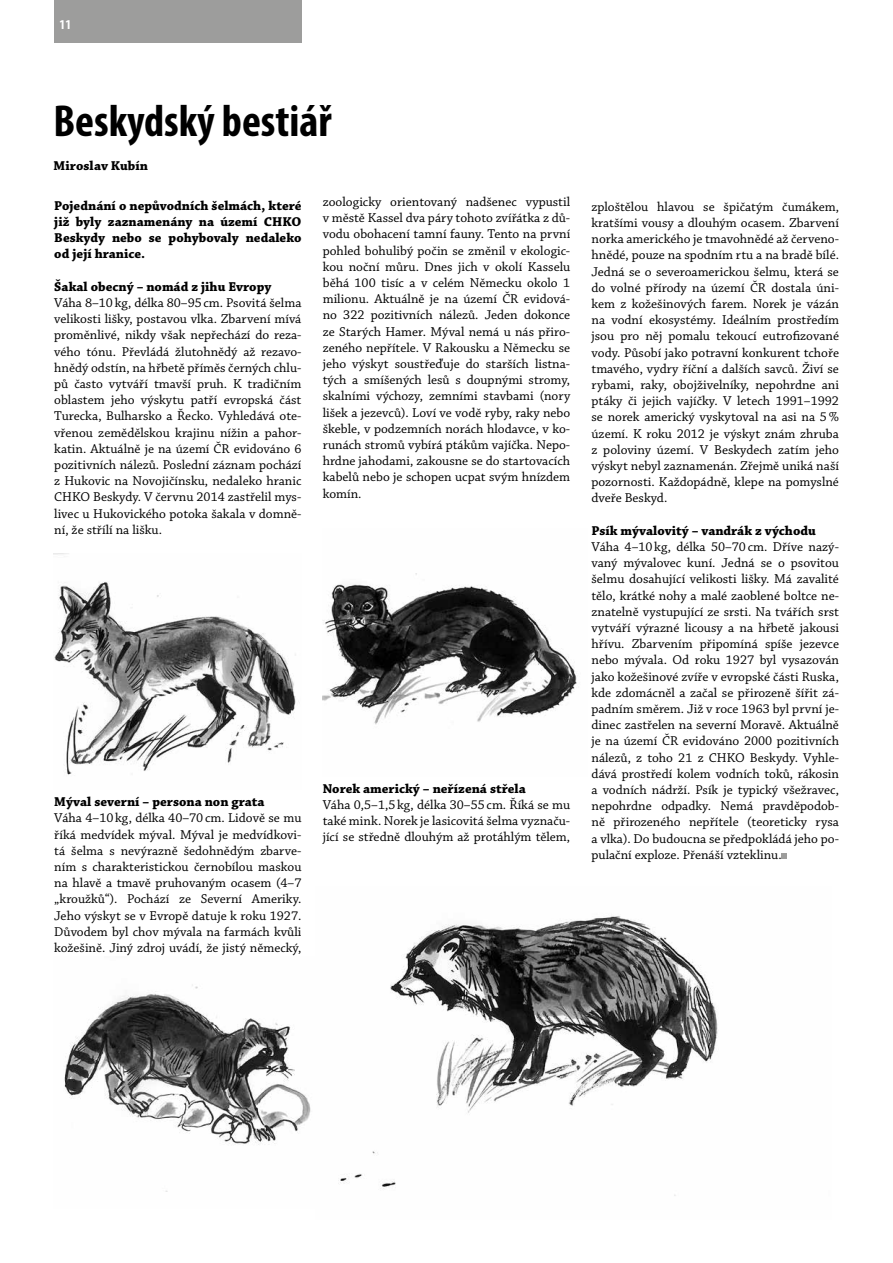
<style>
.page{position:relative;width:893px;height:1263px;background:#fff}
.page>*{position:absolute;margin:0;border:0;box-sizing:border-box;transform-origin:0 0}
.t1{font:700 condensed 45px "Myriad Pro";color:#000}
.t2{font:13.5px/16.2px "Chaparral Pro";color:#000;text-align:justify}
.t3{font:700 13.5px/16.2px "Chaparral Pro";color:#000;text-align:justify}
.t4{font:700 condensed 13.5px "Myriad Pro";color:#fff}
</style>
<div class="page">
<div style="left:54px;top:0;width:247px;height:42px;background:#9d9d9c"></div>
<svg style="left:782px;top:853px;width:5px;height:6px"></svg>
<img style="left:54px;top:554px;width:242px;height:221px">
<img style="left:338px;top:916px;width:380px;height:280px">
<img style="left:64px;top:984px;width:247px;height:208px">
<img style="left:323px;top:573px;width:254px;height:152px">
<p class="t4" style="left:60px;top:16px;width:13px">11</p>
<h1 class="t1" style="left:54px;top:93px;width:280px">Beskydský bestiář</h1>
<p class="t3" style="left:54px;top:158px;width:96px">Miroslav Kubín</p>
<p class="t3" style="left:54px;top:198px;width:249px">Pojednání o nepůvodních šelmách, které již byly zaznamenány na území CHKO Beskydy nebo se pohybovaly nedaleko od její hranice.</p>
<p class="t3" style="left:54px;top:279px;width:219px">Šakal obecný – nomád z jihu Evropy</p>
<p class="t2" style="left:54px;top:295px;width:249px">Váha 8–10kg, délka 80–95cm. Psovitá šelma velikosti lišky, postavou vlka. Zbarvení mívá proměnlivé, nikdy však nepřechází do reza&shy;vého tónu. Převládá žlutohnědý až rezavo&shy;hnědý odstín, na hřbetě příměs černých chlu&shy;pů často vytváří tmavší pruh. K tradičním oblastem jeho výskytu patří evropská část Turecka, Bulharsko a Řecko. Vyhledává ote&shy;vřenou zemědělskou krajinu nížin a pahor&shy;katin. Aktuálně je na území ČR evidováno 6 pozitivních nálezů. Poslední záznam pochází z Hukovic na Novojičínsku, nedaleko hranic CHKO Beskydy. V červnu 2014 zastřelil mys&shy;livec u Hukovického potoka šakala v domně&shy;ní, že střílí na lišku.</p>
<p class="t2" style="left:323px;top:194px;width:249px">zoologicky orientovaný nadšenec vypustil v městě Kassel dva páry tohoto zvířátka z dů&shy;vodu obohacení tamní fauny. Tento na první pohled bohulibý počin se změnil v ekologic&shy;kou noční můru. Dnes jich v okolí Kasselu běhá 100 tisíc a v celém Německu okolo 1 milionu. Aktuálně je na území ČR evidová&shy;no 322 pozitivních nálezů. Jeden dokonce ze Starých Hamer. Mýval nemá u nás přiro&shy;zeného nepřítele. V Rakousku a Německu se jeho výskyt soustřeďuje do starších listna&shy;tých a smíšených lesů s doupnými stromy, skalními výchozy, zemními stavbami (nory lišek a jezevců). Loví ve vodě ryby, raky nebo škeble, v podzemních norách hlodavce, v ko&shy;runách stromů vybírá ptákům vajíčka. Nepo&shy;hrdne jahodami, zakousne se do startovacích kabelů nebo je schopen ucpat svým hnízdem komín.</p>
<p class="t3" style="left:54px;top:794px;width:212px">Mýval severní – persona non grata</p>
<p class="t2" style="left:54px;top:810px;width:249px">Váha 4–10kg, délka 40–70cm. Lidově se mu říká medvídek mýval. Mýval je medvídkovi&shy;tá šelma s nevýrazně šedohnědým zbarve&shy;ním s charakteristickou černobílou maskou na hlavě a tmavě pruhovaným ocasem (4–7 „kroužků“). Pochází ze Severní Ameriky.<br>Jeho výskyt se v Evropě datuje k roku 1927.<br>Důvodem byl chov mývala na farmách kvůli kožešině. Jiný zdroj uvádí, že jistý německý,</p>
<p class="t3" style="left:323px;top:781px;width:204px">Norek americký – neřízená střela</p>
<p class="t2" style="left:323px;top:797px;width:249px">Váha 0,5–1,5kg, délka 30–55cm. Říká se mu také mink. Norek je lasicovitá šelma vyznaču&shy;jící se středně dlouhým až protáhlým tělem,</p>
<p class="t2" style="left:591px;top:199px;width:249px">zploštělou hlavou se špičatým čumákem, kratšími vousy a dlouhým ocasem. Zbarvení norka amerického je tmavohnědé až červeno&shy;hnědé, pouze na spodním rtu a na bradě bílé.<br>Jedná se o severoamerickou šelmu, která se do volné přírody na území ČR dostala úni&shy;kem z kožešinových farem. Norek je vázán na vodní ekosystémy. Ideálním prostředím jsou pro něj pomalu tekoucí eutrofizované vody. Působí jako potravní konkurent tchoře tmavého, vydry říční a dalších savců. Živí se rybami, raky, obojživelníky, nepohrdne ani ptáky či jejich vajíčky. V letech 1991–1992 se norek americký vyskytoval na asi na 5% území. K roku 2012 je výskyt znám zhruba z poloviny území. V Beskydech zatím jeho výskyt nebyl zaznamenán. Zřejmě uniká naší pozornosti. Každopádně, klepe na pomyslné dveře Beskyd.</p>
<p class="t3" style="left:591px;top:523px;width:226px">Psík mývalovitý – vandrák z východu</p>
<p class="t2" style="left:591px;top:539px;width:249px">Váha 4–10kg, délka 50–70cm. Dříve nazý&shy;vaný mývalovec kuní. Jedná se o psovitou šelmu dosahující velikosti lišky. Má zavalité tělo, krátké nohy a malé zaoblené boltce ne&shy;znatelně vystupující ze srsti. Na tvářích srst vytváří výrazné licousy a na hřbetě jakousi hřívu. Zbarvením připomíná spíše jezevce nebo mývala. Od roku 1927 byl vysazován jako kožešinové zvíře v evropské části Ruska, kde zdomácněl a začal se přirozeně šířit zá&shy;padním směrem. Již v roce 1963 byl první je&shy;dinec zastřelen na severní Moravě. Aktuálně je na území ČR evidováno 2000 pozitivních nálezů, z toho 21 z CHKO Beskydy. Vyhle&shy;dává prostředí kolem vodních toků, rákosin a vodních nádrží. Psík je typický všežravec, nepohrdne odpadky. Nemá pravděpodob&shy;ně přirozeného nepřítele (teoreticky rysa a vlka). Do budoucna se předpokládá jeho po&shy;pulační exploze. Přenáší vzteklinu.</p>
</div>
